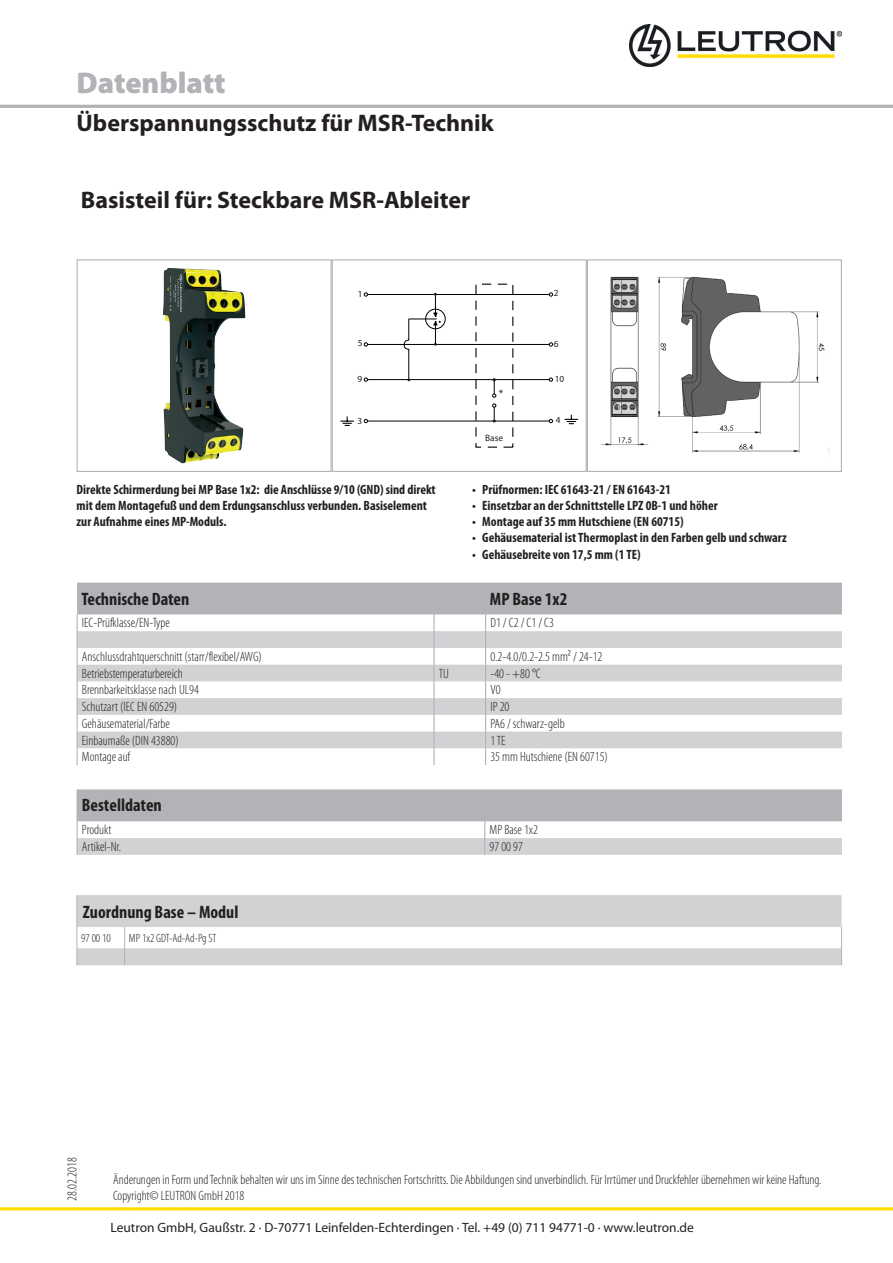
<style>
.page{position:relative;width:893px;height:1263px;background:#fff}
.page>*{position:absolute;margin:0;border:0;box-sizing:border-box;transform-origin:0 0}
.t1{font:900 30px "Myriad Pro";color:#b2b3b7}
.t2{font:700 24px "Myriad Pro";color:#231f20}
.t3{font:700 condensed 18px "Myriad Pro";color:#231f20}
.t4{font:300 condensed 13.5px/16.2px "Myriad Pro";color:#231f20}
.t5{font:700 condensed 13.5px/16.2px "Myriad Pro";color:#231f20}
.t6{font:13.5px "Myriad Pro";color:#231f20}
.t7{font:300 condensed 12px "Myriad Pro";color:#231f20}
.t8{font:10.8px "Myriad Pro";color:#231f20}
.t9{font:9.3px "Myriad Pro";color:#231f20}
</style>
<div class="page">
<hr style="left:0;top:1207px;width:893px;height:3px;background:#ffdc01">
<img style="left:630px;top:25px;width:212px;height:41px">
<hr style="left:0;top:105px;width:893px;height:3px;background:#b2b3b7">
<img style="left:163px;top:268px;width:82px;height:195px">
<div style="left:77px;top:259px;width:255px;height:213px;border:1px solid #b2b3b7"></div>
<div style="left:425px;top:309px;width:20px;height:20px;border:1px solid #000;border-radius:50%"></div>
<hr style="left:368px;top:294px;width:181px;height:1px;background:#000">
<hr style="left:368px;top:344px;width:181px;height:1px;background:#000">
<hr style="left:368px;top:379px;width:181px;height:1px;background:#000">
<hr style="left:368px;top:421px;width:181px;height:1px;background:#000">
<svg style="left:364px;top:419px;width:4px;height:4px"></svg>
<svg style="left:549px;top:419px;width:4px;height:4px"></svg>
<svg style="left:492px;top:378px;width:4px;height:19px"></svg>
<svg style="left:492px;top:404px;width:4px;height:19px"></svg>
<svg style="left:565px;top:415px;width:13px;height:9px"></svg>
<svg style="left:341px;top:417px;width:13px;height:9px"></svg>
<svg style="left:403px;top:293px;width:38px;height:88px"></svg>
<div style="left:332px;top:259px;width:255px;height:213px;border:1px solid #b2b3b7"></div>
<img style="left:601px;top:276px;width:229px;height:178px">
<div style="left:587px;top:259px;width:255px;height:213px;border:1px solid #b2b3b7"></div>
<svg style="left:77px;top:789px;width:765px;height:66px"></svg>
<svg style="left:78px;top:895px;width:764px;height:70px;fill:#d1d2d4"></svg>
<hr style="left:77px;top:895px;width:1px;height:32px;background:#b2b3b7">
<svg style="left:77px;top:927px;width:1px;height:38px"></svg>
<svg style="left:841px;top:927px;width:1px;height:38px"></svg>
<svg style="left:124px;top:927px;width:1px;height:38px"></svg>
<svg style="left:77px;top:583px;width:765px;height:182px"></svg>
<h1 class="t1" style="left:77px;top:65px;width:151px">Datenblatt</h1>
<h2 class="t2" style="left:77px;top:107px;width:419px">Überspannungsschutz für MSR-Technik</h2>
<h2 class="t2" style="left:81px;top:184px;width:391px">Basisteil für: Steckbare MSR-Ableiter</h2>
<p class="t9" style="left:358px;top:288px;width:6px">1</p>
<p class="t9" style="left:358px;top:338px;width:6px">5</p>
<p class="t9" style="left:357px;top:374px;width:6px">9</p>
<p class="t8" style="left:499px;top:387px;width:6px">*</p>
<p class="t9" style="left:554px;top:288px;width:6px">2</p>
<p class="t9" style="left:554px;top:338px;width:6px">6</p>
<p class="t9" style="left:555px;top:373px;width:11px">10</p>
<p class="t9" style="left:358px;top:415px;width:6px">3</p>
<p class="t9" style="left:556px;top:414px;width:6px">4</p>
<p class="t5" style="left:77px;top:481px;width:361px">Direkte Schirmerdung bei MP Base 1x2: die Anschlüsse 9/10 (GND) sind direkt mit dem Montagefuß und dem Erdungsanschluss verbunden. Basiselement zur Aufnahme eines MP-Moduls.</p>
<p class="t9" style="left:485px;top:432px;width:19px">Base</p>
<p class="t5" style="left:472px;top:481px;width:200px">• Prüfnormen: IEC 61643-21 / EN 61643-21</p>
<p class="t5" style="left:472px;top:497px;width:247px">• Einsetzbar an der Schnittstelle LPZ 0B-1 und höher</p>
<p class="t5" style="left:472px;top:513px;width:213px">• Montage auf 35 mm Hutschiene (EN 60715)</p>
<p class="t5" style="left:472px;top:529px;width:316px">• Gehäusematerial ist Thermoplast in den Farben gelb und schwarz</p>
<p class="t5" style="left:472px;top:546px;width:170px">• Gehäusebreite von 17,5 mm (1 TE)</p>
<h3 class="t3" style="left:81px;top:587px;width:110px">Technische Daten</h3>
<h3 class="t3" style="left:490px;top:587px;width:79px">MP Base 1x2</h3>
<p class="t4" style="left:82px;top:615px;width:90px">IEC-Prüfklasse/EN-Type</p>
<p class="t4" style="left:490px;top:615px;width:65px">D1 / C2 / C1 / C3</p>
<p class="t4" style="left:82px;top:649px;width:182px">Anschlussdrahtquerschnitt (starr/flexibel/AWG)</p>
<p class="t4" style="left:490px;top:649px;width:113px">0.2-4.0/0.2-2.5 mm² / 24-12</p>
<p class="t4" style="left:82px;top:665px;width:102px">Betriebstemperaturbereich</p>
<p class="t4" style="left:439px;top:665px;width:12px">TU</p>
<p class="t4" style="left:490px;top:665px;width:52px">-40 - +80 °C</p>
<p class="t4" style="left:82px;top:682px;width:119px">Brennbarkeitsklasse nach UL94</p>
<p class="t4" style="left:490px;top:682px;width:12px">V0</p>
<p class="t4" style="left:82px;top:699px;width:97px">Schutzart (IEC EN 60529)</p>
<p class="t4" style="left:490px;top:699px;width:20px">IP 20</p>
<p class="t4" style="left:82px;top:715px;width:89px">Gehäusematerial/Farbe</p>
<p class="t4" style="left:490px;top:715px;width:76px">PA6 / schwarz-gelb</p>
<p class="t4" style="left:82px;top:732px;width:98px">Einbaumaße (DIN 43880)</p>
<p class="t4" style="left:490px;top:732px;width:17px">1 TE</p>
<p class="t4" style="left:82px;top:749px;width:50px">Montage auf</p>
<p class="t4" style="left:490px;top:749px;width:119px">35 mm Hutschiene (EN 60715)</p>
<h3 class="t3" style="left:82px;top:794px;width:81px">Bestelldaten</h3>
<p class="t4" style="left:82px;top:822px;width:31px">Produkt</p>
<p class="t4" style="left:490px;top:822px;width:50px">MP Base 1x2</p>
<p class="t4" style="left:82px;top:839px;width:41px">Artikel-Nr.</p>
<p class="t4" style="left:490px;top:839px;width:35px">97 00 97</p>
<h3 class="t3" style="left:83px;top:900px;width:157px">Zuordnung Base – Modul</h3>
<p class="t7" style="left:81px;top:932px;width:31px">97 00 10</p>
<p class="t7" style="left:129px;top:932px;width:89px">MP 1x2 GDT-Ad-Ad-Pg ST</p>
<p class="t4" style="left:64px;top:1200px;width:45px;rotate:-90deg">28.02.2018</p>
<p class="t4" style="left:113px;top:1171px;width:710px">Änderungen in Form und Technik behalten wir uns im Sinne des technischen Fortschritts. Die Abbildungen sind unverbindlich. Für Irrtümer und Druckfehler übernehmen wir keine Haftung.<br>Copyright© LEUTRON GmbH 2018</p>
<p class="t6" style="left:111px;top:1219px;width:585px">Leutron GmbH, Gaußstr. 2 · D-70771 Leinfelden-Echterdingen · Tel. +49 (0) 711 94771-0 · www.leutron.de</p>
</div>
